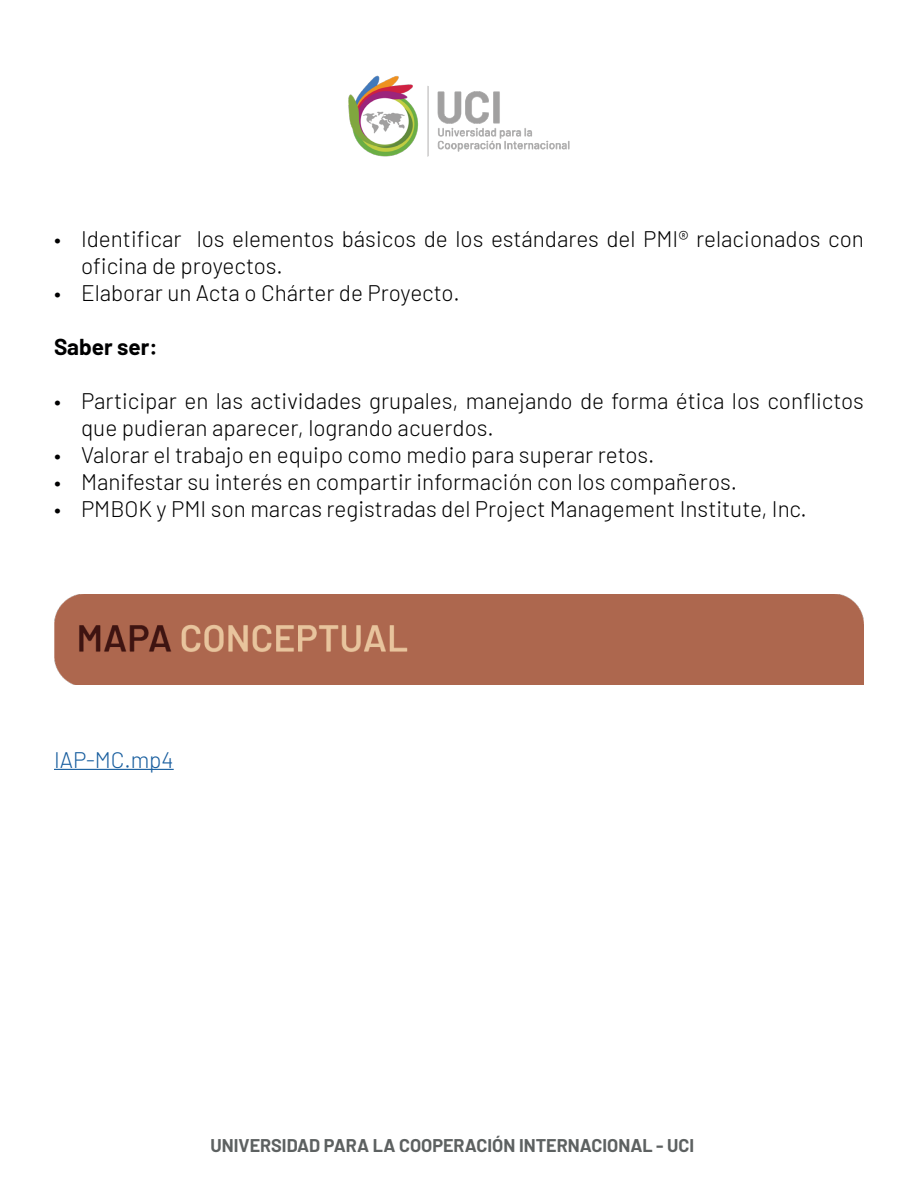
<style>
.page{position:relative;width:918px;height:1188px;background:#fff}
.page>*{position:absolute;margin:0;border:0;box-sizing:border-box;transform-origin:0 0}
.t1{font:300 22.5px/27px "Barlow";color:#000001}
.t2{font:300 22.5px "Barlow";color:#175d9e}
.t3{font:700 22.5px "Barlow";color:#000001}
.t4{font:700 18px "Barlow";color:#5d6161}
</style>
<div class="page">
<img style="left:348px;top:75px;width:222px;height:82px">
<hr style="left:54px;top:769px;width:120px;height:1px;background:#175d9e">
<img style="left:54px;top:594px;width:810px;height:91px">
<p class="t1" style="left:81px;top:223px;width:785px;text-indent:-27px">• Identificar los elementos básicos de los estándares del PMI® relacionados con oficina de proyectos.</p>
<p class="t1" style="left:54px;top:277px;width:407px">• Elaborar un Acta o Chárter de Proyecto.</p>
<p class="t3" style="left:54px;top:330px;width:105px">Saber ser:</p>
<p class="t1" style="left:81px;top:385px;width:785px;text-indent:-27px">• Participar en las actividades grupales, manejando de forma ética los conflictos que pudieran aparecer, logrando acuerdos.</p>
<p class="t1" style="left:54px;top:439px;width:602px">• Valorar el trabajo en equipo como medio para superar retos.</p>
<p class="t1" style="left:54px;top:466px;width:685px">• Manifestar su interés en compartir información con los compañeros.</p>
<p class="t1" style="left:54px;top:493px;width:754px">• PMBOK y PMI son marcas registradas del Project Management Institute, Inc.</p>
<p class="t2" style="left:54px;top:743px;width:121px">IAP-MC.mp4</p>
<p class="t4" style="left:211px;top:1132px;width:485px">UNIVERSIDAD PARA LA COOPERACIÓN INTERNACIONAL - UCI</p>
</div>
